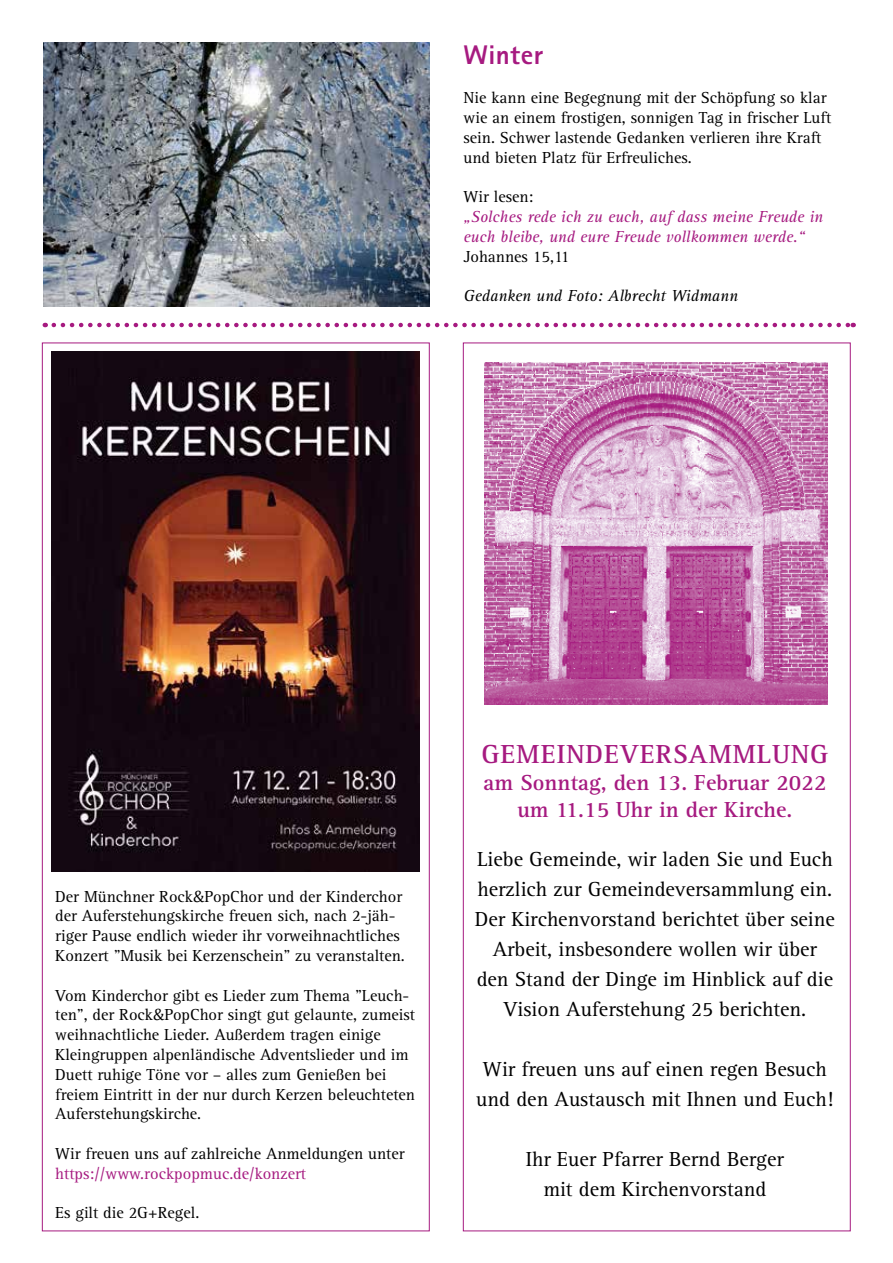
<style>
.page{position:relative;width:893px;height:1263px;background:#fff}
.page>*{position:absolute;margin:0;border:0;box-sizing:border-box;transform-origin:0 0}
.t1{font:700 27px "Rotis Serif";letter-spacing:.04em;color:#a61a80}
.t2{font:800 27px "Rotis Sans Serif";letter-spacing:.02em;color:#a61a80}
.t3{font:700 22.5px/27px "Rotis Serif";color:#a61a80;text-align:center}
.t4{font:21px/30px "Rotis Serif";color:#000;text-align:center}
.t5{font:16.5px/19.8px "Rotis Serif";color:#000}
.t6{font:italic 16.5px/19.8px "Rotis Serif";color:#a61a80}
.t7{font:16.5px "Rotis Serif";color:#a61a80}
.t8{font:italic 16.5px "Rotis Serif";color:#000}
.s1{font-family:"Cambria"}
</style>
<div class="page">
<img style="left:485px;top:363px;width:342px;height:342px">
<img style="left:52px;top:351px;width:368px;height:520px">
<img style="left:44px;top:43px;width:385px;height:263px">
<svg style="left:54px;top:323px;width:800px;height:4px"></svg>
<h1 class="t2" style="left:463px;top:37px;width:81px">Winter</h1>
<p class="t5" style="left:463px;top:88px;width:369px">Nie kann eine Begegnung mit der Schöpfung so klar wie an einem frostigen, sonnigen Tag in frischer Luft sein. Schwer lastende Gedanken verlieren ihre Kraft und bieten Platz für Erfreuliches.</p>
<p class="t5" style="left:463px;top:187px;width:72px">Wir lesen:</p>
<p class="t6" style="left:463px;top:207px;width:361px">„Solches rede ich zu euch, auf dass meine Freude in euch bleibe, und eure Freude vollkommen werde.“</p>
<p class="t5" style="left:463px;top:247px;width:107px">Johannes 15,11</p>
<p class="t8" style="left:463px;top:287px;width:276px">Gedanken und Foto: Albrecht Widmann</p>
<p class="t5" style="left:55px;top:887px;width:351px">Der Münchner Rock<span class="s1">&amp;</span>PopChor und der Kinderchor der Auferstehungskirche freuen sich, nach 2-jäh&shy;riger Pause endlich wieder ihr vorweihnachtliches Konzert "Musik bei Kerzenschein" zu veranstalten.</p>
<p class="t5" style="left:55px;top:986px;width:361px">Vom Kinderchor gibt es Lieder zum Thema "Leuch&shy;ten", der Rock<span class="s1">&amp;</span>PopChor singt gut gelaunte, zumeist weihnachtliche Lieder. Außerdem tragen einige Kleingruppen alpenländische Adventslieder und im Duett ruhige Töne vor – alles zum Genießen bei freiem Eintritt in der nur durch Kerzen beleuchteten Auferstehungskirche.</p>
<p class="t5" style="left:55px;top:1144px;width:351px">Wir freuen uns auf zahlreiche Anmeldungen unter</p>
<p class="t7" style="left:55px;top:1164px;width:252px">https://www.rockpopmuc.de/konzert</p>
<p class="t5" style="left:55px;top:1203px;width:146px">Es gilt die 2G+Regel.</p>
<h1 class="t1" style="left:481px;top:738px;width:348px">GEMEINDEVERSAMMLUNG</h1>
<h2 class="t3" style="left:483px;top:769px;width:345px">am Sonntag, den 13. Februar 2022 um 11.15 Uhr in der Kirche.</h2>
<p class="t4" style="left:475px;top:845px;width:361px">Liebe Gemeinde, wir laden Sie und Euch herzlich zur Gemeindeversammlung ein.<br>Der Kirchenvorstand berichtet über seine Arbeit, insbesondere wollen wir über den Stand der Dinge im Hinblick auf die Vision Auferstehung 25 berichten.</p>
<p class="t4" style="left:476px;top:1055px;width:359px">Wir freuen uns auf einen regen Besuch und den Austausch mit Ihnen und Euch!</p>
<p class="t4" style="left:526px;top:1145px;width:260px">Ihr Euer Pfarrer Bernd Berger mit dem Kirchenvorstand</p>
</div>
